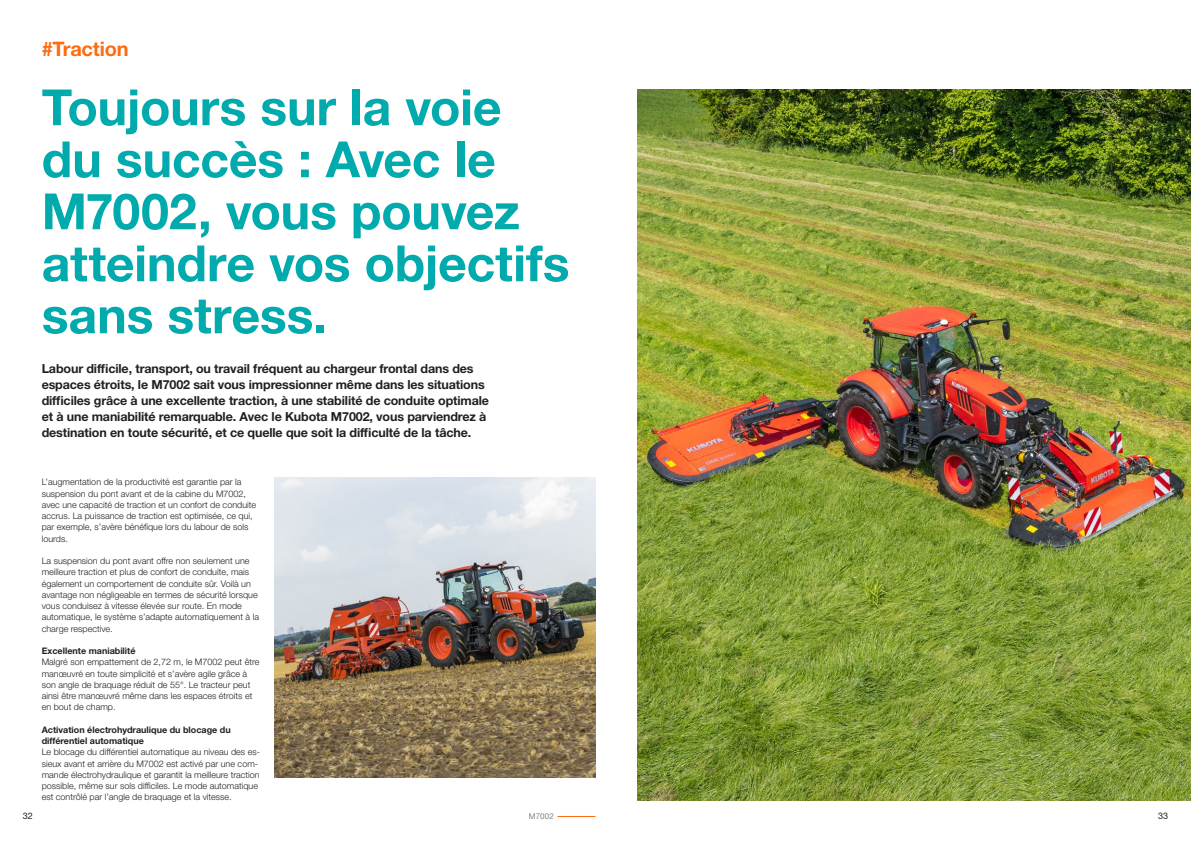
<style>
.page{position:relative;width:1191px;height:842px;background:#fff}
.page>*{position:absolute;margin:0;border:0;box-sizing:border-box;transform-origin:0 0}
.t1{font:700 50px/52px "Helvetica Neue LT Std";letter-spacing:-.005em;color:#00aaad}
.t2{font:700 20px "Helvetica Neue LT Std";letter-spacing:-.01em;color:#ff6b0f}
.t3{font:700 12.5px/16px "Helvetica Neue LT Std";letter-spacing:-.01em;color:#231f20}
.t4{font:300 9px/11.2px "Helvetica Neue LT Std";color:#231f20}
.t5{font:700 9px/11.2px "Helvetica Neue LT Std";color:#231f20}
.t6{font:9px "Helvetica Neue LT Std";color:#231f20}
.t7{font:8px "Helvetica Neue LT Std";letter-spacing:.01em;color:#808285}
</style>
<div class="page">
<hr style="left:557px;top:816px;width:38px;height:1px;background:#ff6b0f">
<img style="left:637px;top:89px;width:554px;height:711px">
<img style="left:274px;top:477px;width:321px;height:301px">
<h2 class="t2" style="left:42px;top:36px;width:88px">#Traction</h2>
<h1 class="t1" style="left:42px;top:80px;width:529px">Toujours sur la voie du succès : Avec le<br>M7002, vous pouvez atteindre vos objectifs sans stress.</h1>
<p class="t3" style="left:42px;top:360px;width:449px">Labour difficile, transport, ou travail fréquent au chargeur frontal dans des espaces étroits, le M7002 sait vous impressionner même dans les situations difficiles grâce à une excellente traction, à une stabilité de conduite optimale et à une maniabilité remarquable. Avec le Kubota M7002, vous parviendrez à destination en toute sécurité, et ce quelle que soit la difficulté de la tâche.</p>
<p class="t4" style="left:42px;top:476px;width:216px">L’augmentation de la productivité est garantie par la suspension du pont avant et de la cabine du M7002, avec une capacité de traction et un confort de conduite accrus. La puissance de traction est optimisée, ce qui, par exemple, s’avère bénéfique lors du labour de sols lourds.</p>
<p class="t4" style="left:42px;top:555px;width:219px">La suspension du pont avant offre non seulement une meilleure traction et plus de confort de conduite, mais également un comportement de conduite sûr. Voilà un avantage non négligeable en termes de sécurité lorsque vous conduisez à vitesse élevée sur route. En mode automatique, le système s’adapte automatiquement à la charge respective.</p>
<p class="t5" style="left:42px;top:645px;width:95px">Excellente maniabilité</p>
<p class="t4" style="left:42px;top:656px;width:219px">Malgré son empattement de 2,72 m, le M7002 peut être manœuvré en toute simplicité et s’avère agile grâce à son angle de braquage réduit de 55°. Le tracteur peut ainsi être manœuvré même dans les espaces étroits et en bout de champ.</p>
<p class="t5" style="left:42px;top:724px;width:190px">Activation électrohydraulique du blocage du différentiel automatique</p>
<p class="t4" style="left:42px;top:746px;width:220px">Le blocage du différentiel automatique au niveau des es&shy;sieux avant et arrière du M7002 est activé par une com&shy;mande électrohydraulique et garantit la meilleure traction possible, même sur sols difficiles. Le mode automatique est contrôlé par l’angle de braquage et la vitesse.</p>
<p class="t6" style="left:23px;top:811px;width:12px">32</p>
<p class="t7" style="left:529px;top:812px;width:27px">M7002</p>
<p class="t6" style="left:1158px;top:811px;width:12px">33</p>
</div>
